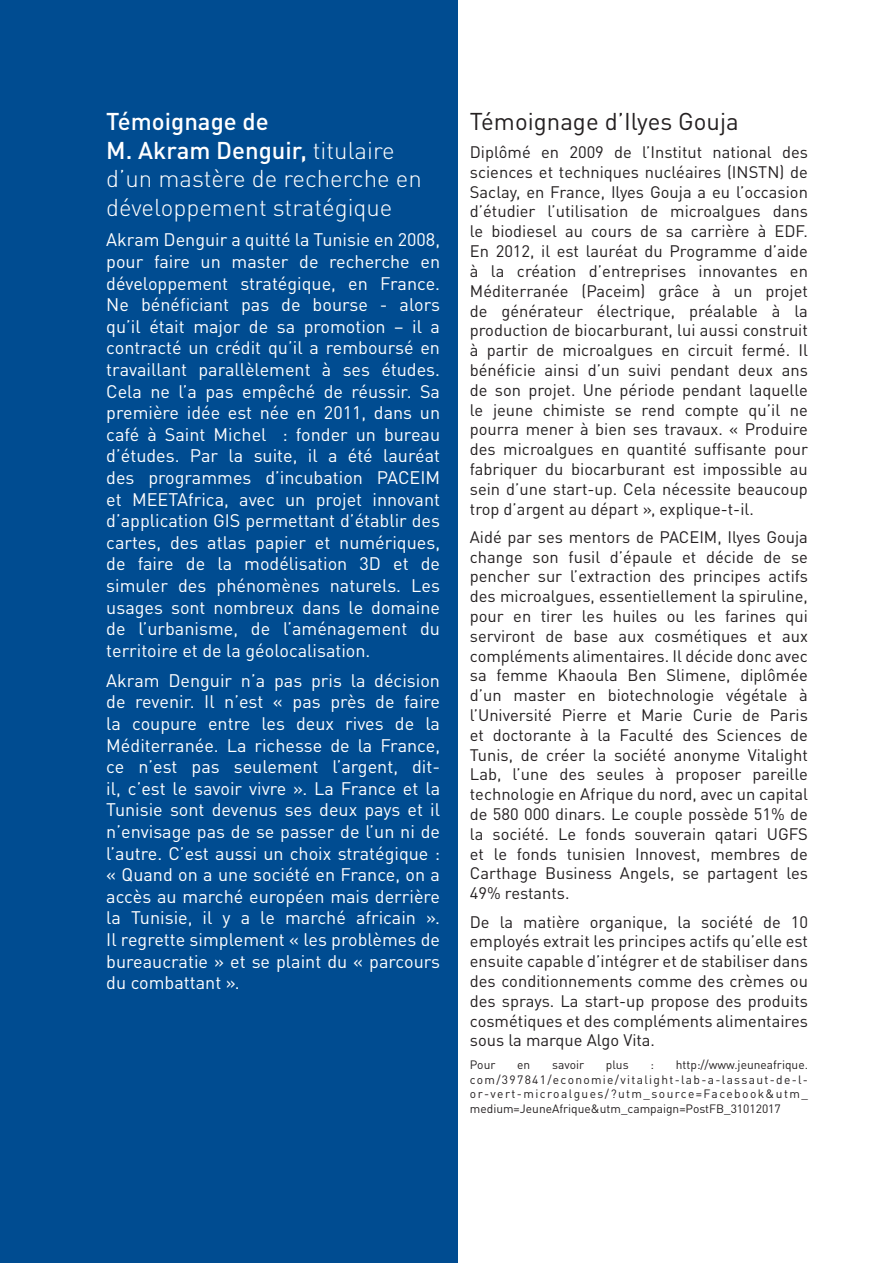
<style>
.page{position:relative;width:893px;height:1263px;background:#fff}
.page>*{position:absolute;margin:0;border:0;box-sizing:border-box;transform-origin:0 0}
.t1{font:300 24px/28.8px "DIN Pro";color:#fff}
.t2{font:24px "DIN Pro";color:#231f20}
.t3{font:18px/21.6px "DIN Pro";color:#fff;text-align:justify}
.t4{font:16.5px/19.8px "DIN Pro";color:#231f20;text-align:justify}
.t5{font:12px/14.4px "DIN Pro";color:#231f20;text-align:justify}
.s1{font-weight:500}
</style>
<div class="page">
<div style="left:0;top:0;width:457px;height:1263px;background:#004c91"></div>
<h1 class="t1" style="left:106px;top:105px;width:317px"><span class="s1">Témoignage de<br>M. Akram Denguir,</span> titulaire d’un mastère de recherche en développement stratégique</h1>
<p class="t3" style="left:106px;top:227px;width:335px">Akram Denguir a quitté la Tunisie en 2008, pour faire un master de recherche en développement stratégique, en France.<br>Ne bénéficiant pas de bourse - alors qu’il était major de sa promotion – il a contracté un crédit qu’il a remboursé en travaillant parallèlement à ses études.<br>Cela ne l’a pas empêché de réussir. Sa première idée est née en 2011, dans un café à Saint Michel : fonder un bureau d’études. Par la suite, il a été lauréat des programmes d’incubation PACEIM et MEETAfrica, avec un projet innovant d’application GIS permettant d’établir des cartes, des atlas papier et numériques, de faire de la modélisation 3D et de simuler des phénomènes naturels. Les usages sont nombreux dans le domaine de l’urbanisme, de l’aménagement du territoire et de la géolocalisation.</p>
<p class="t3" style="left:106px;top:668px;width:335px">Akram Denguir n’a pas pris la décision de revenir. Il n’est « pas près de faire la coupure entre les deux rives de la Méditerranée. La richesse de la France, ce n’est pas seulement l’argent, dit&shy;il, c’est le savoir vivre ». La France et la Tunisie sont devenus ses deux pays et il n’envisage pas de se passer de l’un ni de l’autre. C’est aussi un choix stratégique : « Quand on a une société en France, on a accès au marché européen mais derrière la Tunisie, il y a le marché africain ».<br>Il regrette simplement « les problèmes de bureaucratie » et se plaint du « parcours du combattant ».</p>
<h1 class="t2" style="left:470px;top:102px;width:270px">Témoignage d’Ilyes Gouja</h1>
<p class="t4" style="left:470px;top:141px;width:340px">Diplômé en 2009 de l’Institut national des sciences et techniques nucléaires (INSTN) de Saclay, en France, Ilyes Gouja a eu l’occasion d’étudier l’utilisation de microalgues dans le biodiesel au cours de sa carrière à EDF.<br>En 2012, il est lauréat du Programme d’aide à la création d’entreprises innovantes en Méditerranée (Paceim) grâce à un projet de générateur électrique, préalable à la production de biocarburant, lui aussi construit à partir de microalgues en circuit fermé. Il bénéficie ainsi d’un suivi pendant deux ans de son projet. Une période pendant laquelle le jeune chimiste se rend compte qu’il ne pourra mener à bien ses travaux. « Produire des microalgues en quantité suffisante pour fabriquer du biocarburant est impossible au sein d’une start-up. Cela nécessite beaucoup trop d’argent au départ », explique-t-il.</p>
<p class="t4" style="left:470px;top:525px;width:340px">Aidé par ses mentors de PACEIM, Ilyes Gouja change son fusil d’épaule et décide de se pencher sur l’extraction des principes actifs des microalgues, essentiellement la spiruline, pour en tirer les huiles ou les farines qui serviront de base aux cosmétiques et aux compléments alimentaires. Il décide donc avec sa femme Khaoula Ben Slimene, diplômée d’un master en biotechnologie végétale à l’Université Pierre et Marie Curie de Paris et doctorante à la Faculté des Sciences de Tunis, de créer la société anonyme Vitalight Lab, l’une des seules à proposer pareille technologie en Afrique du nord, avec un capital de 580 000 dinars. Le couple possède 51% de la société. Le fonds souverain qatari UGFS et le fonds tunisien Innovest, membres de Carthage Business Angels, se partagent les 49% restants.</p>
<p class="t4" style="left:470px;top:910px;width:340px">De la matière organique, la société de 10 employés extrait les principes actifs qu’elle est ensuite capable d’intégrer et de stabiliser dans des conditionnements comme des crèmes ou des sprays. La start-up propose des produits cosmétiques et des compléments alimentaires sous la marque Algo Vita.</p>
<p class="t5" style="left:470px;top:1056px;width:27px">Pour</p>
<p class="t5" style="left:517px;top:1056px;width:15px">en</p>
<p class="t5" style="left:552px;top:1056px;width:33px">savoir</p>
<p class="t5" style="left:606px;top:1056px;width:24px">plus</p>
<p class="t5" style="left:650px;top:1056px;width:5px">:</p>
<p class="t5" style="left:470px;top:1056px;width:340px;text-indent:206px">http://www.jeuneafrique. com/397841/economie/vitalight-lab-a-lassaut-de-l&shy;or-vert-microalgues/?utm_source=Facebook&amp;utm_ medium=JeuneAfrique&amp;utm_campaign=PostFB_31012017</p>
</div>
